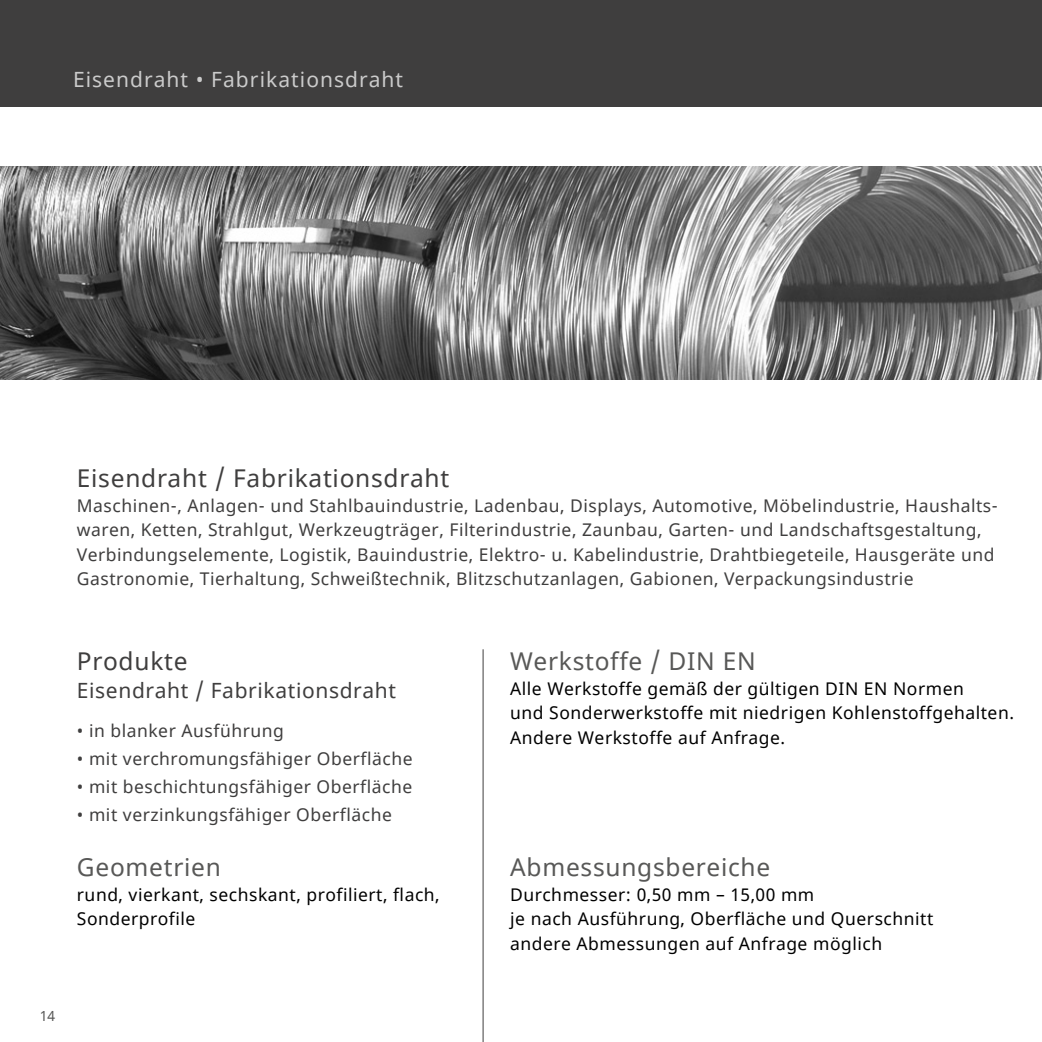
<style>
.page{position:relative;width:1042px;height:1042px;background:#fff}
.page>*{position:absolute;margin:0;border:0;box-sizing:border-box;transform-origin:0 0}
.t1{font:24.5px "Noto Sans";letter-spacing:.03em;color:#585857}
.t2{font:24.5px "Noto Sans";letter-spacing:.03em;color:#3f3e3e}
.t3{font:21px "Noto Sans";letter-spacing:.03em;color:#3f3e3e}
.t4{font:21px "Noto Sans";letter-spacing:.05em;color:#cbcbcb}
.t5{font:17.5px/24.5px "Noto Sans";letter-spacing:.03em;color:#3f3e3e}
.t6{font:17.5px/24.5px "Noto Sans";letter-spacing:.03em;color:#000}
.t7{font:14px "Noto Sans";color:#585857}
</style>
<div class="page">
<img style="left:0;top:167px;width:1042px;height:212px">
<hr style="left:483px;top:649px;width:1px;height:393px;background:#3f3e3e">
<div style="left:0;top:0;width:1042px;height:106px;background:#3f3e3e"></div>
<p class="t4" style="left:73px;top:65px;width:332px">Eisendraht • Fabrikationsdraht</p>
<h1 class="t2" style="left:77px;top:462px;width:374px">Eisendraht / Fabrikationsdraht</h1>
<p class="t5" style="left:77px;top:494px;width:922px">Maschinen-, Anlagen- und Stahlbauindustrie, Ladenbau, Displays, Automotive, Möbelindustrie, Haushalts&shy;waren, Ketten, Strahlgut, Werkzeugträger, Filterindustrie, Zaunbau, Garten- und Landschaftsgestaltung, Verbindungselemente, Logistik, Bauindustrie, Elektro- u. Kabelindustrie, Drahtbiegeteile, Hausgeräte und Gastronomie, Tierhaltung, Schweißtechnik, Blitzschutzanlagen, Gabionen, Verpackungsindustrie</p>
<h1 class="t2" style="left:77px;top:645px;width:112px">Produkte</h1>
<p class="t3" style="left:77px;top:676px;width:321px">Eisendraht / Fabrikationsdraht</p>
<p class="t5" style="left:77px;top:719px;width:208px">• in blanker Ausführung</p>
<p class="t5" style="left:77px;top:747px;width:337px">• mit verchromungsfähiger Oberfläche</p>
<p class="t5" style="left:77px;top:775px;width:337px">• mit beschichtungsfähiger Oberfläche</p>
<p class="t5" style="left:77px;top:803px;width:316px">• mit verzinkungsfähiger Oberfläche</p>
<h1 class="t1" style="left:77px;top:850px;width:146px">Geometrien</h1>
<p class="t6" style="left:77px;top:883px;width:364px">rund, vierkant, sechskant, profiliert, flach,<br>Sonderprofile</p>
<p class="t7" style="left:40px;top:1006px;width:17px">14</p>
<h1 class="t1" style="left:510px;top:644px;width:247px">Werkstoffe / DIN EN</h1>
<p class="t6" style="left:510px;top:676px;width:505px">Alle Werkstoffe gemäß der gültigen DIN EN Normen<br>und Sonderwerkstoffe mit niedrigen Kohlenstoffgehalten.<br>Andere Werkstoffe auf Anfrage.</p>
<h1 class="t1" style="left:510px;top:850px;width:262px">Abmessungsbereiche</h1>
<p class="t6" style="left:510px;top:883px;width:425px">Durchmesser: 0,50 mm – 15,00 mm<br>je nach Ausführung, Oberfläche und Querschnitt andere Abmessungen auf Anfrage möglich</p>
</div>
